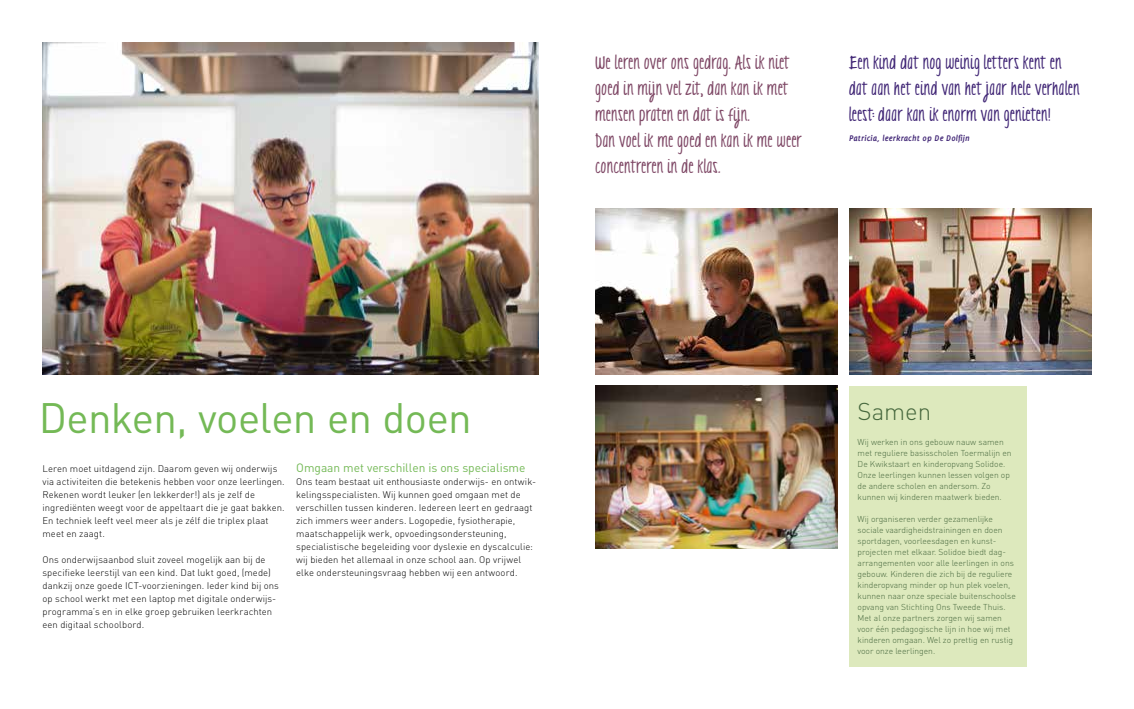
<style>
.page{position:relative;width:1134px;height:709px;background:#fff}
.page>*{position:absolute;margin:0;border:0;box-sizing:border-box;transform-origin:0 0}
.t1{font:42px "DIN Regular Alternate";letter-spacing:-.015em;color:#74b956}
.t2{font:24px "DIN Light Alternate";color:#46673d}
.t3{font:15px/26px "Quote Aloysius";color:#7e4765}
.t4{font:15px/26px "Quote Aloysius";color:#402575}
.t5{font:12px "DIN Regular Alternate";letter-spacing:-.005em;color:#74b956}
.t6{font:9.5px/13px "DIN Light Alternate";letter-spacing:.01em;color:#000}
.t7{font:italic 700 9px "Delicious";letter-spacing:.015em;color:#402575}
.t8{font:8.5px/11px "DIN Light Alternate";color:#46673d}
</style>
<div class="page">
<div style="left:849px;top:386px;width:177px;height:280px;background:#dde9bd"></div>
<img style="left:595px;top:209px;width:243px;height:165px">
<img style="left:43px;top:43px;width:496px;height:331px">
<img style="left:595px;top:386px;width:243px;height:162px">
<img style="left:849px;top:209px;width:242px;height:165px">
<h3 class="t3" style="left:595px;top:50px;width:208px">We leren over ons gedrag. Als ik niet goed in mijn vel zit, dan kan ik met mensen praten en dat is fijn.<br>Dan voel ik me goed en kan ik me weer concentreren in de klas.</h3>
<h3 class="t4" style="left:849px;top:50px;width:233px">Een kind dat nog weinig letters kent en dat aan het eind van het jaar hele verhalen leest: daar kan ik enorm van genieten!</h3>
<p class="t7" style="left:849px;top:132px;width:122px">Patricia, leerkracht op De Dolfijn</p>
<h1 class="t1" style="left:39px;top:391px;width:435px">Denken, voelen en doen</h1>
<h2 class="t2" style="left:857px;top:396px;width:75px">Samen</h2>
<p class="t8" style="left:857px;top:436px;width:156px">Wij werken in ons gebouw nauw samen met reguliere basisscholen Toermalijn en De Kwikstaart en kinderopvang Solidoe.<br>Onze leerlingen kunnen lessen volgen op de andere scholen en andersom. Zo kunnen wij kinderen maatwerk bieden.</p>
<p class="t8" style="left:857px;top:513px;width:160px">Wij organiseren verder gezamenlijke sociale vaardigheidstrainingen en doen sportdagen, voorleesdagen en kunst&shy;projecten met elkaar. Solidoe biedt dag&shy;arrangementen voor alle leerlingen in ons gebouw. Kinderen die zich bij de reguliere kinderopvang minder op hun plek voelen, kunnen naar onze speciale buitenschoolse opvang van Stichting Ons Tweede Thuis.<br>Met al onze partners zorgen wij samen voor één pedagogische lijn in hoe wij met kinderen omgaan. Wel zo prettig en rustig voor onze leerlingen.</p>
<p class="t5" style="left:296px;top:460px;width:231px">Omgaan met verschillen is ons specialisme</p>
<p class="t6" style="left:296px;top:475px;width:241px">Ons team bestaat uit enthousiaste onderwijs- en ontwik&shy;kelingsspecialisten. Wij kunnen goed omgaan met de verschillen tussen kinderen. Iedereen leert en gedraagt zich immers weer anders. Logopedie, fysiotherapie, maatschappelijk werk, opvoedingsondersteuning, specialistische begeleiding voor dyslexie en dyscalculie: wij bieden het allemaal in onze school aan. Op vrijwel elke ondersteuningsvraag hebben wij een antwoord.</p>
<p class="t6" style="left:43px;top:462px;width:244px">Leren moet uitdagend zijn. Daarom geven wij onderwijs via activiteiten die betekenis hebben voor onze leerlingen.<br>Rekenen wordt leuker (en lekkerder!) als je zelf de ingrediënten weegt voor de appeltaart die je gaat bakken.<br>En techniek leeft veel meer als je zélf die triplex plaat meet en zaagt.</p>
<p class="t6" style="left:43px;top:552px;width:238px">Ons onderwijsaanbod sluit zoveel mogelijk aan bij de specifieke leerstijl van een kind. Dat lukt goed, (mede) dankzij onze goede ICT-voorzieningen. Ieder kind bij ons op school werkt met een laptop met digitale onderwijs&shy;programma’s en in elke groep gebruiken leerkrachten een digitaal schoolbord.</p>
</div>
